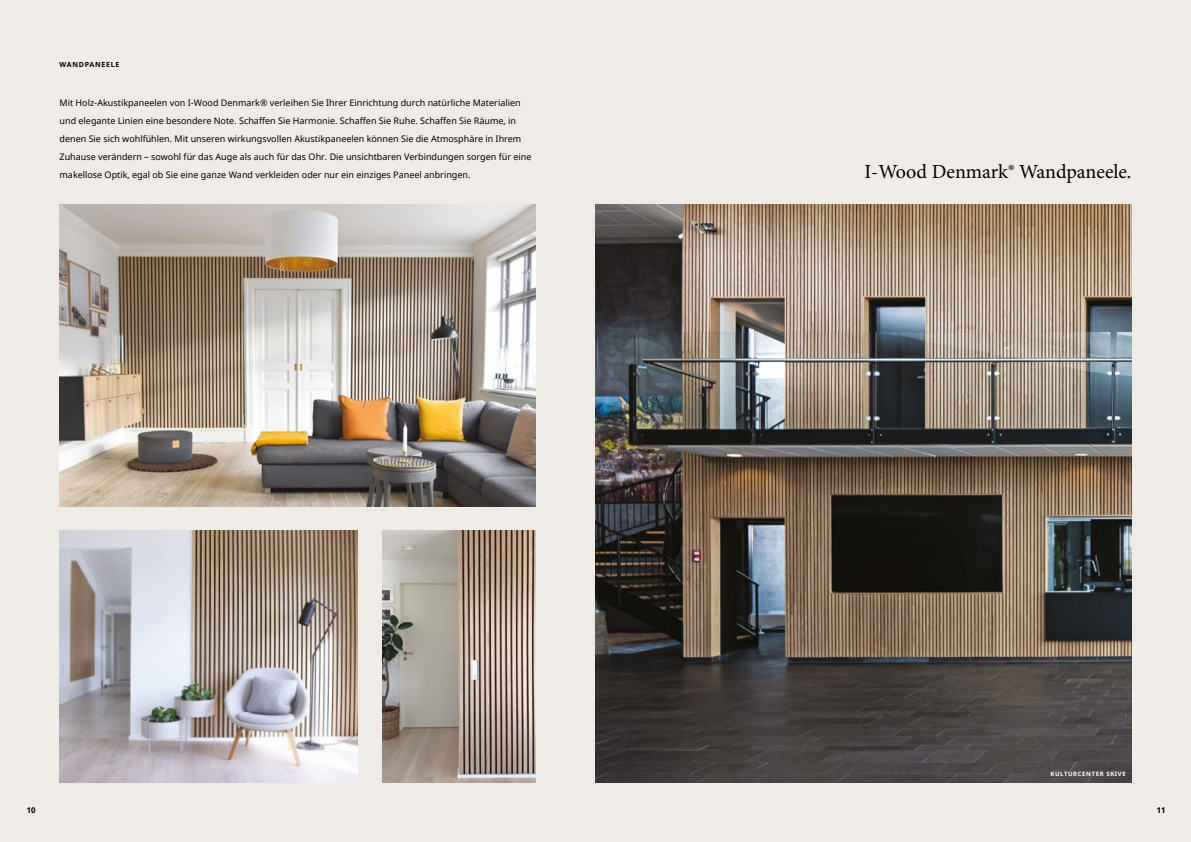
<style>
.page{position:relative;width:1191px;height:842px;background:#fff}
.page>*{position:absolute;margin:0;border:0;box-sizing:border-box;transform-origin:0 0}
.t1{font:20px "Minion Pro";letter-spacing:-.005em;color:#000}
.t2{font:9px/18px "Noto Sans";color:#000}
.t3{font:700 8px "Noto Sans";color:#000}
.t4{font:700 7px "Noto Sans";letter-spacing:.1em;color:#000}
.t5{font:700 6px "Noto Sans";letter-spacing:.1em;color:#fff}
</style>
<div class="page">
<div style="left:0;top:0;width:595px;height:842px;background:#efece8"></div>
<div style="left:595px;top:0;width:596px;height:842px;background:#efece8"></div>
<img style="left:595px;top:204px;width:536px;height:578px">
<img style="left:60px;top:531px;width:298px;height:251px">
<img style="left:383px;top:531px;width:153px;height:251px">
<img style="left:60px;top:204px;width:476px;height:302px">
<p class="t4" style="left:60px;top:60px;width:61px">WANDPANEELE</p>
<p class="t2" style="left:60px;top:94px;width:473px">Mit Holz-Akustikpaneelen von I-Wood Denmark® verleihen Sie Ihrer Einrichtung durch natürliche Materialien und elegante Linien eine besondere Note. Schaffen Sie Harmonie. Schaffen Sie Ruhe. Schaffen Sie Räume, in denen Sie sich wohlfühlen. Mit unseren wirkungsvollen Akustikpaneelen können Sie die Atmosphäre in Ihrem Zuhause verändern – sowohl für das Auge als auch für das Ohr. Die unsichtbaren Verbindungen sorgen für eine makellose Optik, egal ob Sie eine ganze Wand verkleiden oder nur ein einziges Paneel anbringen.</p>
<h1 class="t1" style="left:864px;top:158px;width:268px">I-Wood Denmark® Wandpaneele.</h1>
<p class="t5" style="left:1050px;top:769px;width:77px">KULTURCENTER SKIVE</p>
<p class="t3" style="left:27px;top:804px;width:10px">10</p>
<p class="t3" style="left:1156px;top:804px;width:10px">11</p>
</div>
